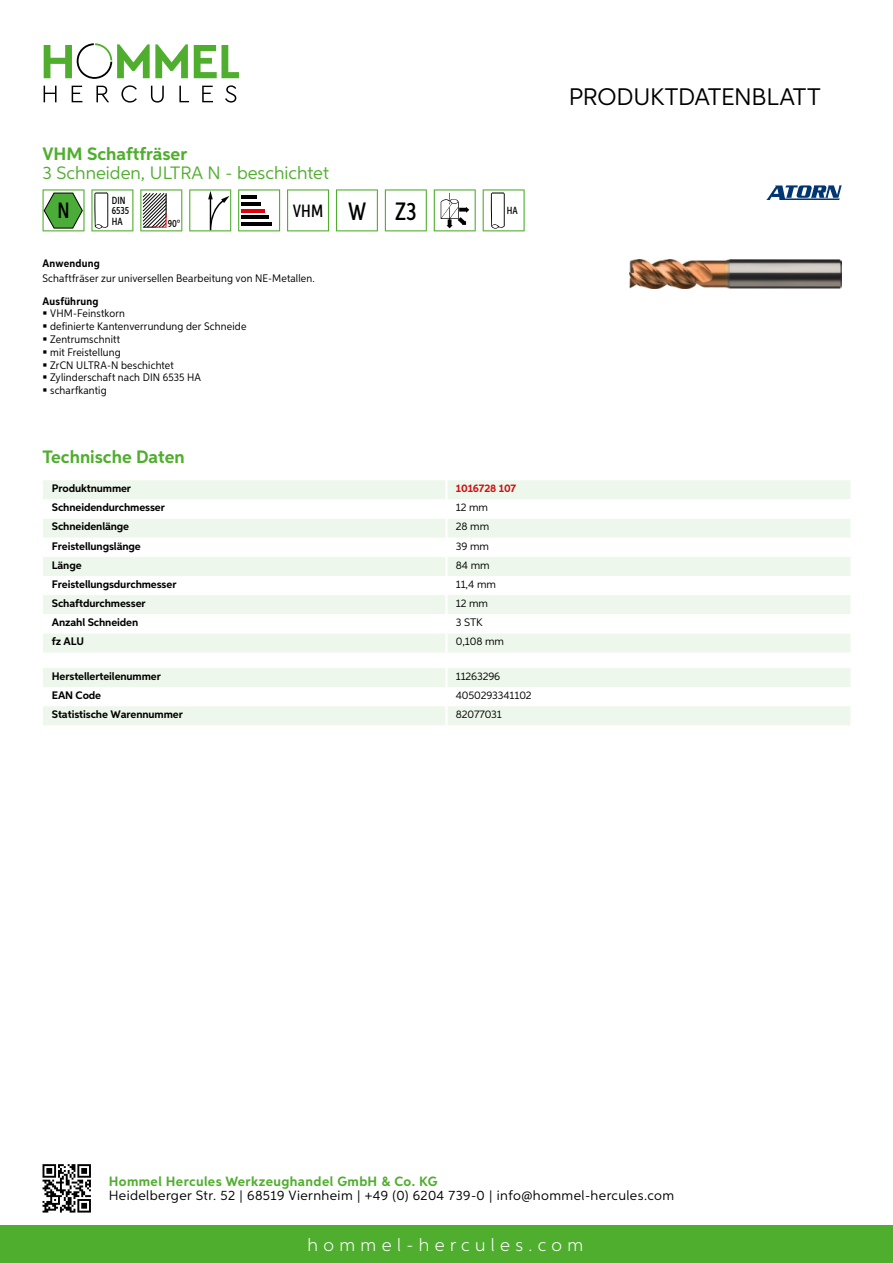
<style>
.page{position:relative;width:893px;height:1263px;background:#fff}
.page>*{position:absolute;margin:0;border:0;box-sizing:border-box;transform-origin:0 0}
.t1{font:24px "Aspira";letter-spacing:-.01em;color:#000}
.t2{font:500 22.2px "Aspira XX Nar";color:#000}
.t3{font:700 18px "Aspira";color:#50ae2f}
.t4{font:18px "Aspira";color:#50ae2f}
.t5{font:300 18px "Aspira";letter-spacing:.3em;color:#fff}
.t6{font:500 17.85px "Aspira XX Nar";color:#000}
.t7{font:13.5px "Aspira";letter-spacing:.03em;color:#000}
.t8{font:700 13.5px "Aspira";letter-spacing:.03em;color:#50ae2f}
.t9{font:10.95px/12.8px "Aspira Nar";letter-spacing:.015em;color:#000}
.t10{font:700 10.95px "Aspira";letter-spacing:-.01em;color:#000}
.t11{font:10.95px "Aspira";letter-spacing:-.01em;color:#000}
.t12{font:700 10.95px "Aspira Nar";letter-spacing:.02em;color:#000}
.t13{font:700 10.95px "Aspira";letter-spacing:-.01em;color:#cd1013}
.t14{font:500 10.35px/10.4px "Aspira XX Nar";color:#000}
.s1{font-size:25.2px}
</style>
<div class="page">
<div style="left:0;top:1226px;width:893px;height:37px;background:#50ae2f"></div>
<svg style="left:43px;top:1164px;width:48px;height:48px"></svg>
<svg style="left:194px;top:45px;width:45px;height:33px"></svg>
<svg style="left:44px;top:43px;width:144px;height:36px"></svg>
<svg style="left:44px;top:86px;width:13px;height:16px"></svg>
<svg style="left:72px;top:86px;width:10px;height:16px"></svg>
<svg style="left:96px;top:86px;width:13px;height:16px"></svg>
<svg style="left:121px;top:85px;width:16px;height:18px"></svg>
<svg style="left:151px;top:86px;width:13px;height:17px"></svg>
<svg style="left:179px;top:86px;width:10px;height:16px"></svg>
<svg style="left:202px;top:86px;width:11px;height:16px"></svg>
<svg style="left:225px;top:85px;width:11px;height:18px"></svg>
<div style="left:43px;top:480px;width:807px;height:172px;background:#eef7eb"></div>
<svg style="left:43px;top:499px;width:807px;height:134px"></svg>
<hr style="left:445px;top:480px;width:3px;height:19px;background:#fff">
<hr style="left:445px;top:499px;width:3px;height:20px;background:#fff">
<hr style="left:445px;top:519px;width:3px;height:19px;background:#fff">
<hr style="left:445px;top:538px;width:3px;height:19px;background:#fff">
<hr style="left:445px;top:557px;width:3px;height:19px;background:#fff">
<hr style="left:445px;top:576px;width:3px;height:19px;background:#fff">
<hr style="left:445px;top:595px;width:3px;height:19px;background:#fff">
<hr style="left:445px;top:614px;width:3px;height:19px;background:#fff">
<hr style="left:445px;top:633px;width:3px;height:19px;background:#fff">
<svg style="left:43px;top:668px;width:807px;height:57px"></svg>
<hr style="left:445px;top:706px;width:3px;height:19px;background:#fff">
<svg style="left:43px;top:189px;width:42px;height:42px"></svg>
<svg style="left:91px;top:189px;width:42px;height:42px"></svg>
<svg style="left:140px;top:189px;width:42px;height:42px"></svg>
<svg style="left:189px;top:189px;width:42px;height:42px"></svg>
<svg style="left:238px;top:189px;width:42px;height:42px"></svg>
<hr style="left:241px;top:196px;width:16px;height:3px;background:#000">
<hr style="left:241px;top:202px;width:20px;height:4px;background:#000">
<hr style="left:241px;top:209px;width:24px;height:3px;background:#e3000b">
<hr style="left:241px;top:216px;width:27px;height:3px;background:#000">
<hr style="left:241px;top:222px;width:31px;height:4px;background:#000">
<svg style="left:287px;top:189px;width:42px;height:42px"></svg>
<svg style="left:336px;top:189px;width:42px;height:42px"></svg>
<svg style="left:385px;top:189px;width:42px;height:42px"></svg>
<svg style="left:434px;top:189px;width:42px;height:42px"></svg>
<svg style="left:483px;top:189px;width:42px;height:42px"></svg>
<img style="left:629px;top:259px;width:213px;height:29px">
<svg style="left:766px;top:185px;width:76px;height:15px"></svg>
<h3 class="t3" style="left:43px;top:142px;width:146px">VHM Schaftfräser</h3>
<h3 class="t4" style="left:43px;top:162px;width:119px">3 Schneiden, ULTRA</h3>
<h3 class="t4" style="left:207px;top:162px;width:123px">N - beschichtet</h3>
<h2 class="t2" style="left:57px;top:197px;width:14px">N</h2>
<p class="t14" style="left:112px;top:195px;width:19px">DIN<br>6535<br>HA</p>
<p class="t14" style="left:168px;top:219px;width:14px">90°</p>
<h3 class="t6" style="left:293px;top:200px;width:125px">VHM <span class="s1">W Z3</span></h3>
<p class="t14" style="left:507px;top:205px;width:12px">HA</p>
<p class="t12" style="left:43px;top:257px;width:59px">Anwendung</p>
<p class="t9" style="left:43px;top:272px;width:274px">Schaftfräser zur universellen Bearbeitung von NE-Metallen.</p>
<p class="t12" style="left:43px;top:294px;width:58px">Ausführung</p>
<p class="t9" style="left:50px;top:307px;width:198px">VHM-Feinstkorn<br>definierte Kantenverrundung der Schneide<br>Zentrumschnitt<br>mit Freistellung<br>ZrCN ULTRA-N beschichtet<br>Zylinderschaft nach DIN 6535 HA scharfkantig</p>
<h3 class="t3" style="left:43px;top:446px;width:144px">Technische Daten</h3>
<p class="t10" style="left:52px;top:482px;width:81px">Produktnummer</p>
<p class="t13" style="left:456px;top:482px;width:62px">1016728 107</p>
<p class="t10" style="left:52px;top:501px;width:115px">Schneidendurchmesser</p>
<p class="t11" style="left:456px;top:501px;width:34px">12 mm</p>
<p class="t10" style="left:52px;top:520px;width:79px">Schneidenlänge</p>
<p class="t11" style="left:456px;top:520px;width:35px">28 mm</p>
<p class="t10" style="left:52px;top:539px;width:90px">Freistellungslänge</p>
<p class="t11" style="left:456px;top:539px;width:35px">39 mm</p>
<p class="t10" style="left:52px;top:558px;width:31px">Länge</p>
<p class="t11" style="left:456px;top:558px;width:35px">84 mm</p>
<p class="t10" style="left:52px;top:577px;width:126px">Freistellungsdurchmesser</p>
<p class="t11" style="left:456px;top:577px;width:42px">11,4 mm</p>
<p class="t10" style="left:52px;top:596px;width:95px">Schaftdurchmesser</p>
<p class="t11" style="left:456px;top:597px;width:34px">12 mm</p>
<p class="t10" style="left:52px;top:616px;width:88px">Anzahl Schneiden</p>
<p class="t11" style="left:456px;top:616px;width:22px">3 STK</p>
<p class="t10" style="left:52px;top:635px;width:34px">fz ALU</p>
<p class="t11" style="left:456px;top:635px;width:50px">0,108 mm</p>
<p class="t10" style="left:52px;top:669px;width:111px">Herstellerteilenummer</p>
<p class="t11" style="left:456px;top:669px;width:46px">11263296</p>
<p class="t10" style="left:52px;top:688px;width:51px">EAN Code</p>
<p class="t11" style="left:456px;top:688px;width:77px">4050293341102</p>
<p class="t10" style="left:52px;top:708px;width:132px">Statistische Warennummer</p>
<p class="t11" style="left:456px;top:708px;width:48px">82077031</p>
<h1 class="t1" style="left:569px;top:82px;width:253px">Produktdatenblatt</h1>
<p class="t8" style="left:109px;top:1172px;width:330px">Hommel Hercules Werkzeughandel GmbH &amp; Co. KG</p>
<p class="t7" style="left:109px;top:1187px;width:567px">Heidelberger Str. 52 | 68519 Viernheim | +49 (0) 6204 739-0 | info@hommel-hercules.com</p>
<h3 class="t5" style="left:307px;top:1234px;width:277px">hommel-hercules.com</h3>
</div>
